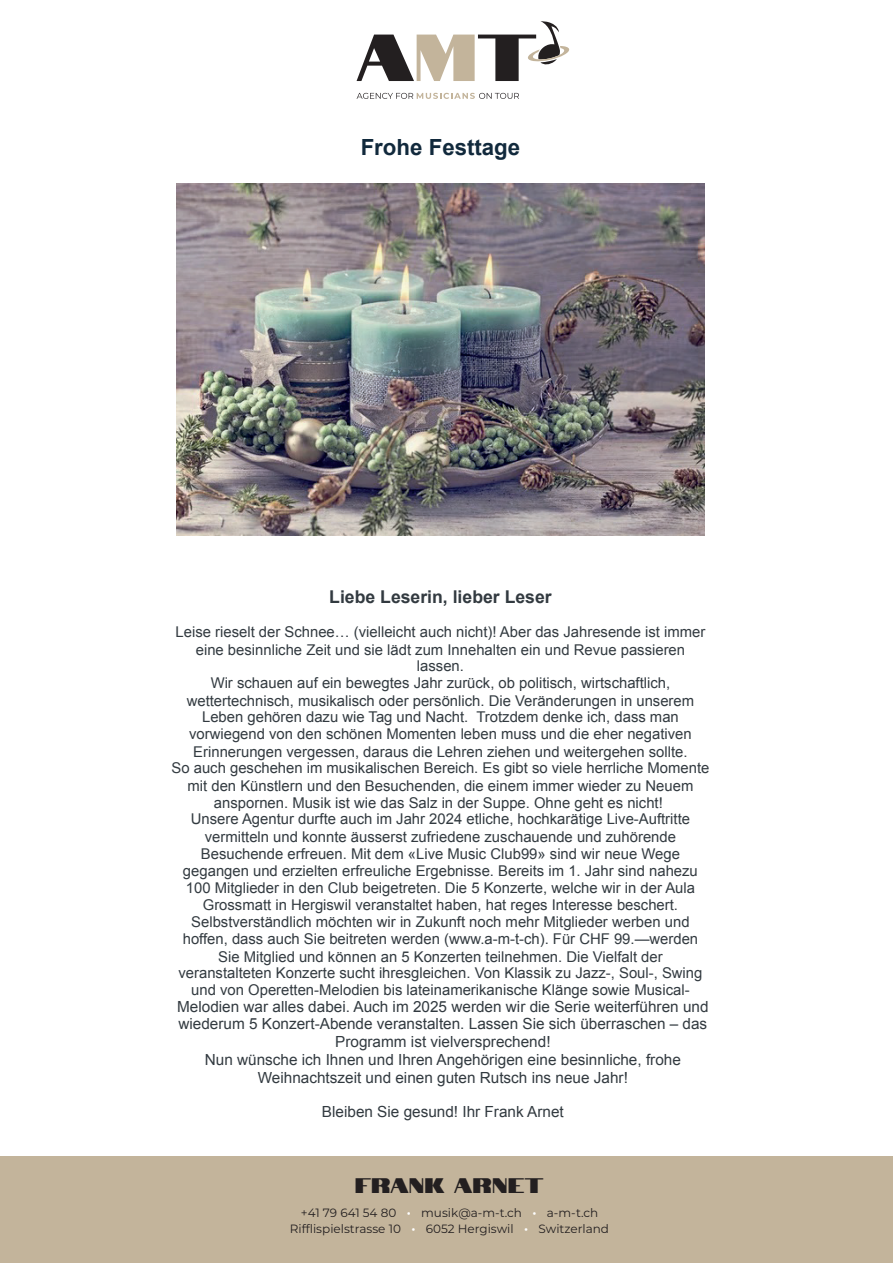
<style>
.page{position:relative;width:893px;height:1263px;background:#fff}
.page>*{position:absolute;margin:0;border:0;box-sizing:border-box;transform-origin:0 0}
.t1{font:700 22.2px "Arial";color:#11293c}
.t2{font:21px "Notable";letter-spacing:-.005em;color:#231f20}
.t3{font:700 17.7px "Arial";color:#323a40}
.t4{font:15.3px/17.7px "Arial";color:#323a40;text-align:center}
.t5{font:14.85px/17.1px "Arial";color:#323a40;text-align:center}
.t6{font:12px/16.5px "Montserrat";color:#231f20;text-align:center}
.s1{font-size:24px;color:#fff}
.s2{color:#3e85c6}
</style>
<div class="page">
<img style="left:176px;top:183px;width:529px;height:353px">
<svg style="left:357px;top:21px;width:212px;height:60px"></svg>
<svg style="left:357px;top:93px;width:162px;height:6px"></svg>
<div style="left:0;top:1157px;width:893px;height:106px;background:#c3b49b"></div>
<h1 class="t1" style="left:361px;top:132px;width:161px">Frohe Festtage</h1>
<p class="t3" style="left:329px;top:584px;width:224px">Liebe Leserin, lieber Leser</p>
<p class="t5" style="left:171px;top:623px;width:539px">Leise rieselt der Schnee… (vielleicht auch nicht)! Aber das Jahresende ist immer eine besinnliche Zeit und sie lädt zum Innehalten ein und Revue passieren lassen.<br>Wir schauen auf ein bewegtes Jahr zurück, ob politisch, wirtschaftlich, wettertechnisch, musikalisch oder persönlich. Die Veränderungen in unserem Leben gehören dazu wie Tag und Nacht. Trotzdem denke ich, dass man vorwiegend von den schönen Momenten leben muss und die eher negativen Erinnerungen vergessen, daraus die Lehren ziehen und weitergehen sollte.<br>So auch geschehen im musikalischen Bereich. Es gibt so viele herrliche Momente mit den Künstlern und den Besuchenden, die einem immer wieder zu Neuem anspornen. Musik ist wie das Salz in der Suppe. Ohne geht es nicht!<br>Unsere Agentur durfte auch im Jahr 2024 etliche, hochkarätige Live-Auftritte vermitteln und konnte äusserst zufriedene zuschauende und zuhörende Besuchende erfreuen. Mit dem «Live Music Club99» sind wir neue Wege gegangen und erzielten erfreuliche Ergebnisse. Bereits im 1. Jahr sind nahezu 100 Mitglieder in den Club beigetreten. Die 5 Konzerte, welche wir in der Aula Grossmatt in Hergiswil veranstaltet haben, hat reges Interesse beschert.<br>Selbstverständlich möchten wir in Zukunft noch mehr Mitglieder werben und hoffen, dass auch Sie beitreten werden (www.a-m-t-ch). Für CHF 99.—werden Sie Mitglied und können an 5 Konzerten teilnehmen. Die Vielfalt der veranstalteten Konzerte sucht ihresgleichen. Von Klassik zu Jazz-, Soul-, Swing und von Operetten-Melodien bis lateinamerikanische Klänge sowie Musical-</p>
<p class="t4" style="left:177px;top:998px;width:533px">Melodien war alles dabei. Auch im 2025 werden wir die Serie weiterführen und wiederum 5 Konzert-Abende veranstalten. Lassen Sie sich überraschen – das Programm ist vielversprechend!<br>Nun wünsche ich Ihnen und Ihren Angehörigen eine besinnliche, frohe Weihnachtszeit und einen guten Rutsch ins neue Jahr!</p>
<p class="t4" style="left:322px;top:1103px;width:243px">Bleiben Sie gesund! Ihr Frank Arnet</p>
<h2 class="t2" style="left:355px;top:1174px;width:190px">FRANK ARNET</h2>
<p class="t6" style="left:290px;top:1204px;width:321px">+41 79 641 54 80 <span class="s1">·</span> musik@a-m-t.ch <span class="s1">·</span> a-m-t.ch<br>Rifflispielstrasse 10 <span class="s1">·</span> 6052 Hergiswil <span class="s1">·</span> Switzerland</p>
<p class="t4" style="left:314px;top:1209px;width:259px;line-height:17.2px">Konzerten teil!<br>Anmeldeformular unter: <span class="s2">www.a-m-t.ch</span></p>
</div>
